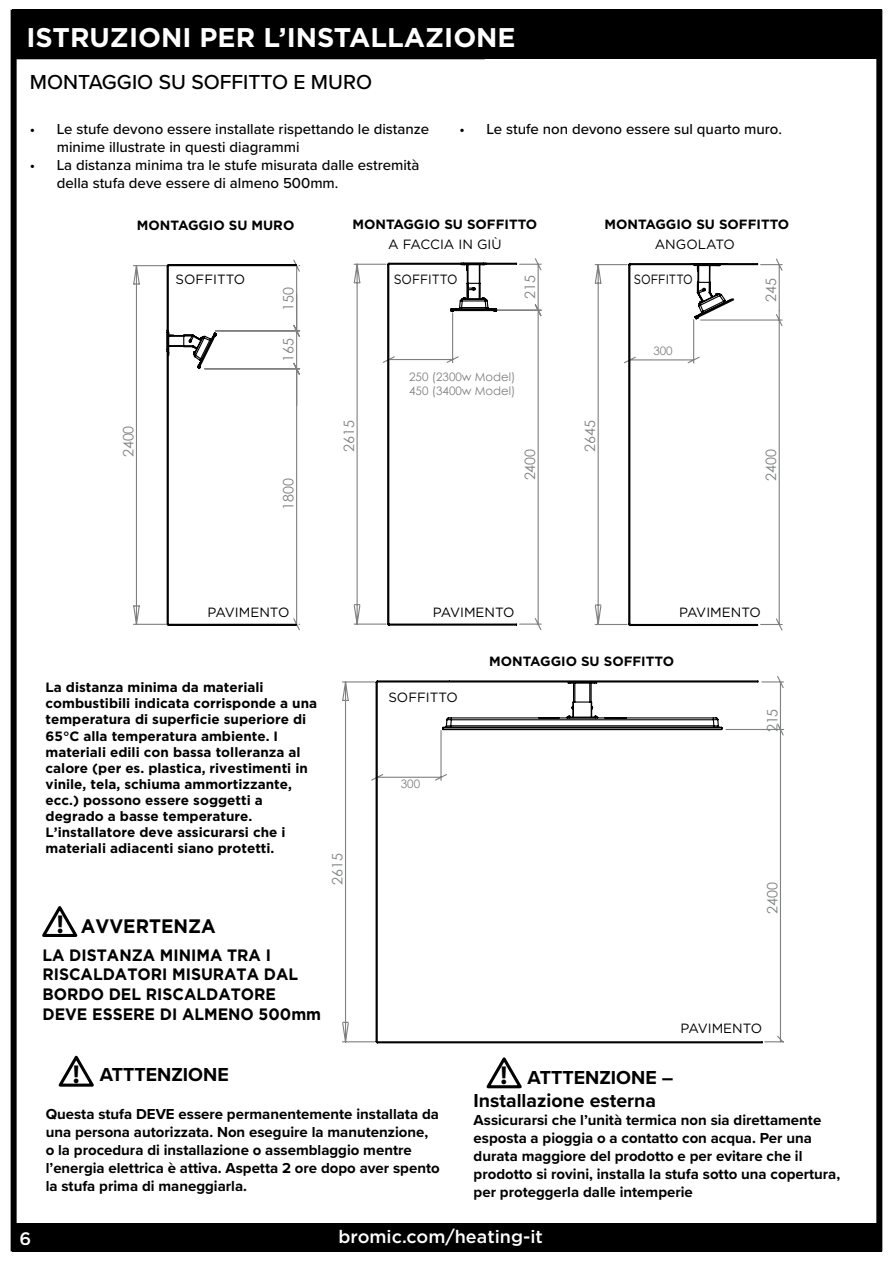
<style>
.page{position:relative;width:893px;height:1263px;background:#fff}
.page>*{position:absolute;margin:0;border:0;box-sizing:border-box;transform-origin:0 0}
.t1{font:700 27px "Gotham";color:#fff}
.t2{font:500 21px "Proxima Nova";color:#000}
.t3{font:700 19.5px/23.4px "Proxima Nova";color:#000}
.t4{font:700 19.5px "Gotham";color:#000;scale:.95 1}
.t5{font:500 18px "Gotham";color:#fff}
.t6{font:700 16.5px/19.8px "Gotham";color:#000;scale:.95 1}
.t7{font:700 15px/18px "Proxima Nova";color:#000}
.t8{font:500 15px/18px "Proxima Nova";color:#000}
.t9{font:14.25px "Century Gothic";color:#7f8080}
.t10{font:700 13.5px/16px "Gotham";color:#000}
.t11{font:700 13.35px "Gotham";color:#000}
.t12{font:13.35px "Gotham";color:#000}
.t13{font:13.35px "Gotham";color:#000;scale:.92 1}
.t14{font:13.35px "Gotham";color:#000;scale:.85 1}
.t15{font:11.7px/14px "Century Gothic";color:#7f8080}
.s1{font-family:"Myriad";font-size:25.95px}
</style>
<div class="page">
<div style="left:12px;top:1223px;width:870px;height:29px;background:#000"></div>
<div style="left:12px;top:9px;width:870px;height:50px;background:#000"></div>
<div style="left:11px;top:10px;width:871px;height:1241px;border:6px solid #000"></div>
<hr style="left:12px;top:56px;width:473px;height:3px;background:#000">
<svg style="left:58px;top:1055px;width:36px;height:32px"></svg>
<svg style="left:486px;top:1057px;width:36px;height:32px"></svg>
<svg style="left:133px;top:258px;width:409px;height:373px"></svg>
<svg style="left:167px;top:262px;width:351px;height:364px"></svg>
<svg style="left:342px;top:676px;width:443px;height:367px"></svg>
<hr style="left:726px;top:729px;width:58px;height:1px;background:#7f8080">
<svg style="left:375px;top:679px;width:388px;height:365px"></svg>
<svg style="left:594px;top:258px;width:189px;height:373px"></svg>
<svg style="left:627px;top:262px;width:132px;height:365px"></svg>
<svg style="left:700px;top:292px;width:19px;height:11px"></svg>
<svg style="left:442px;top:681px;width:281px;height:50px"></svg>
<svg style="left:42px;top:906px;width:36px;height:31px"></svg>
<h1 class="t1" style="left:27px;top:26px;width:491px">ISTRUZIONI PER L’INSTALLAZIONE</h1>
<h2 class="t2" style="left:30px;top:74px;width:344px">MONTAGGIO SU SOFFITTO E MURO</h2>
<p class="t8" style="left:57px;top:121px;width:374px;text-indent:-27px">• Le stufe devono essere installate rispettando le distanze minime illustrate in questi diagrammi</p>
<p class="t8" style="left:57px;top:157px;width:364px;text-indent:-27px">• La distanza minima tra le stufe misurata dalle estremità della stufa deve essere di almeno 500mm.</p>
<p class="t8" style="left:459px;top:121px;width:324px">• Le stufe non devono essere sul quarto muro.</p>
<p class="t11" style="left:137px;top:219px;width:159px">MONTAGGIO SU MURO</p>
<p class="t11" style="left:352px;top:218px;width:186px">MONTAGGIO SU SOFFITTO</p>
<p class="t11" style="left:604px;top:218px;width:186px">MONTAGGIO SU SOFFITTO</p>
<p class="t12" style="left:388px;top:237px;width:115px">A FACCIA IN GIÙ</p>
<p class="t12" style="left:655px;top:237px;width:82px">ANGOLATO</p>
<p class="t9" style="left:123px;top:457px;width:33px;rotate:-90deg">2400</p>
<p class="t12" style="left:176px;top:272px;width:71px">SOFFITTO</p>
<p class="t13" style="left:394px;top:272px;width:71px">SOFFITTO</p>
<p class="t14" style="left:634px;top:272px;width:71px">SOFFITTO</p>
<p class="t9" style="left:524px;top:299px;width:25px;rotate:-90deg">215</p>
<p class="t9" style="left:283px;top:311px;width:25px;rotate:-90deg">150</p>
<p class="t9" style="left:283px;top:362px;width:25px;rotate:-90deg">165</p>
<p class="t15" style="left:653px;top:344px;width:21px">300</p>
<p class="t9" style="left:283px;top:510px;width:33px;rotate:-90deg">1800</p>
<p class="t9" style="left:343px;top:451px;width:33px;rotate:-90deg">2615</p>
<p class="t15" style="left:409px;top:371px;width:108px">250 (2300w Model)<br>450 (3400w Model)</p>
<p class="t9" style="left:524px;top:480px;width:33px;rotate:-90deg">2400</p>
<p class="t9" style="left:584px;top:452px;width:33px;rotate:-90deg">2645</p>
<p class="t9" style="left:765px;top:302px;width:25px;rotate:-90deg">245</p>
<p class="t9" style="left:765px;top:481px;width:33px;rotate:-90deg">2400</p>
<p class="t12" style="left:208px;top:605px;width:83px">PAVIMENTO</p>
<p class="t12" style="left:433px;top:605px;width:83px">PAVIMENTO</p>
<p class="t12" style="left:679px;top:605px;width:83px">PAVIMENTO</p>
<p class="t11" style="left:489px;top:655px;width:186px">MONTAGGIO SU SOFFITTO</p>
<p class="t10" style="left:46px;top:680px;width:273px">La distanza minima da materiali combustibili indicata corrisponde a una temperatura di superficie superiore di 65°C alla temperatura ambiente. I materiali edili con bassa tolleranza al calore (per es. plastica, rivestimenti in vinile, tela, schiuma ammortizzante, ecc.) possono essere soggetti a degrado a basse temperature.<br>L’installatore deve assicurarsi che i materiali adiacenti siano protetti.</p>
<p class="t9" style="left:332px;top:885px;width:33px;rotate:-90deg">2615</p>
<h3 class="t4" style="left:57px;top:917px;width:169px"><span class="s1">!</span> AVVERTENZA</h3>
<p class="t6" style="left:42px;top:946px;width:295px">LA DISTANZA MINIMA TRA I<br>RISCALDATORI MISURATA DAL<br>BORDO DEL RISCALDATORE<br>DEVE ESSERE DI ALMENO 500mm</p>
<p class="t12" style="left:388px;top:690px;width:71px">SOFFITTO</p>
<p class="t15" style="left:401px;top:778px;width:21px">300</p>
<h3 class="t3" style="left:73px;top:1064px;width:158px"><span class="s1">!</span> ATTTENZIONE</h3>
<p class="t7" style="left:46px;top:1106px;width:395px">Questa stufa DEVE essere permanentemente installata da una persona autorizzata. Non eseguire la manutenzione, o la procedura di installazione o assemblaggio mentre l’energia elettrica è attiva. Aspetta 2 ore dopo aver spento la stufa prima di maneggiarla.</p>
<p class="t9" style="left:767px;top:732px;width:25px;rotate:-90deg">215</p>
<p class="t9" style="left:767px;top:914px;width:33px;rotate:-90deg">2400</p>
<p class="t12" style="left:680px;top:1021px;width:83px">PAVIMENTO</p>
<h3 class="t3" style="left:474px;top:1067px;width:201px;text-indent:27px"><span class="s1">!</span> ATTTENZIONE –<br>Installazione esterna</h3>
<p class="t7" style="left:474px;top:1112px;width:368px">Assicurarsi che l’unità termica non sia direttamente esposta a pioggia o a contatto con acqua. Per una durata maggiore del prodotto e per evitare che il prodotto si rovini, installa la stufa sotto una copertura, per proteggerla dalle intemperie</p>
<p class="t5" style="left:19px;top:1231px;width:13px">6</p>
<p class="t5" style="left:338px;top:1229px;width:206px">bromic.com/heating-it</p>
</div>
